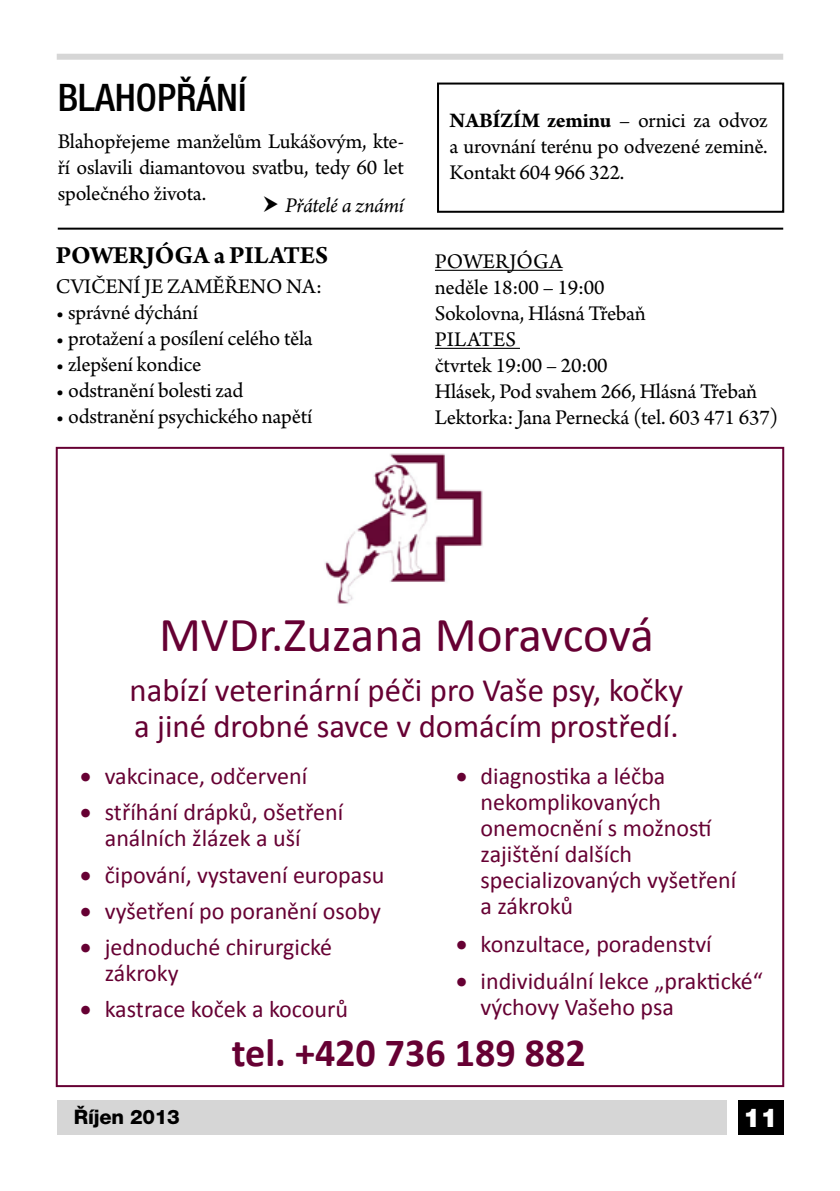
<style>
.page{position:relative;width:840px;height:1191px;background:#fff}
.page>*{position:absolute;margin:0;border:0;box-sizing:border-box;transform-origin:0 0}
.t1{font:49px "Calibri";color:#603}
.t2{font:700 40px "Calibri";color:#603}
.t3{font:500 condensed 38px "Helvetica Neue LT Pro";color:#000}
.t4{font:32.6px/36px "Calibri";color:#603}
.t5{font:700 26px "Arno Pro";letter-spacing:-.01em;color:#000}
.t6{font:900 26px "Helvetica Neue LT Pro";color:#fff}
.t7{font:24px/26px "Calibri";color:#603}
.t8{font:22px/26px "Arno Pro";letter-spacing:-.01em;color:#000;text-align:justify}
.t9{font:italic 22px "Arno Pro";letter-spacing:-.015em;color:#000}
.t10{font:800 20px "Helvetica Neue LT Pro";letter-spacing:-.01em;color:#000}
.s1{font-weight:700}
</style>
<div class="page">
<div style="left:57px;top:1100px;width:669px;height:34px;background:#d6d6d6"></div>
<div style="left:57px;top:54px;width:725px;height:6px;background:#d6d6d6"></div>
<div style="left:737px;top:1100px;width:45px;height:34px;background:#000"></div>
<hr style="left:434px;top:270px;width:128px;height:1px;background:#000">
<hr style="left:434px;top:348px;width:85px;height:1px;background:#000">
<img style="left:324px;top:453px;width:159px;height:151px">
<div style="left:437px;top:83px;width:346px;height:130px;border:2px solid #000"></div>
<hr style="left:58px;top:228px;width:724px;height:2px;background:#000">
<h3 class="t3" style="left:58px;top:75px;width:190px">BLAHOPŘÁNÍ</h3>
<p class="t8" style="left:58px;top:130px;width:347px">Blahopřejeme manželům Lukášovým, kte&shy;ří oslavili diamantovou svatbu, tedy 60 let společného života.</p>
<p class="t9" style="left:285px;top:193px;width:120px">Přátelé a známí</p>
<p class="t5" style="left:56px;top:240px;width:274px">POWERJÓGA a PILATES</p>
<p class="t8" style="left:56px;top:274px;width:128px">CVIČENÍ JE ZAM</p>
<p class="t8" style="left:212px;top:274px;width:111px">ĚŘENO NA:</p>
<p class="t8" style="left:56px;top:300px;width:144px">• správné dýchání</p>
<p class="t8" style="left:56px;top:326px;width:258px">• protažení a posílení celého těla</p>
<p class="t8" style="left:56px;top:352px;width:147px">• zlepšení kondice</p>
<p class="t8" style="left:56px;top:378px;width:189px">• odstranění bolesti zad</p>
<p class="t8" style="left:56px;top:404px;width:258px">• odstranění psychického napětí</p>
<p class="t8" style="left:449px;top:108px;width:319px"><span class="s1">NABÍZÍM zeminu</span> – ornici za odvoz a urovnání terénu po odvezené zemině.<br>Kontakt 604 966 322.</p>
<p class="t8" style="left:434px;top:250px;width:345px;text-align:left">powerjóga<br>neděle 18:00 – 19:00<br>Sokolovna, Hlásná Třebaň<br>pilates<br>čtvrtek 19:00 – 20:00<br>Hlásek, Pod svahem 266, Hlásná Třebaň<br>Lektorka: Jana Pernecká (tel. 603 471 637)</p>
<h1 class="t1" style="left:159px;top:604px;width:496px">MVDr.Zuzana Moravcová</h1>
<h3 class="t4" style="left:129px;top:672px;width:555px">nabízí veterinární péči pro Vaše psy, kočky a jiné drobné savce v domácím prostředí.</h3>
<p class="t7" style="left:80px;top:763px;width:228px">• vakcinace, odčervení</p>
<p class="t7" style="left:105px;top:799px;width:240px;text-indent:-25px">• stříhání drápků, ošetření análních žlázek a uší</p>
<p class="t7" style="left:80px;top:861px;width:305px">• čipování, vystavení europasu</p>
<p class="t7" style="left:80px;top:898px;width:302px">• vyšetření po poranění osoby</p>
<p class="t7" style="left:105px;top:934px;width:229px;text-indent:-25px">• jednoduché chirurgické zákroky</p>
<p class="t7" style="left:80px;top:996px;width:269px">• kastrace koček a kocourů</p>
<p class="t7" style="left:480px;top:763px;width:257px;text-indent:-25px">• diagnostika a léčba nekomplikovaných onemocnění s možností zajištění dalších specializovaných vyšetření a zákroků</p>
<p class="t7" style="left:456px;top:930px;width:257px">• konzultace, poradenství</p>
<p class="t7" style="left:480px;top:968px;width:283px;text-indent:-25px">• individuální lekce „praktické“ výchovy Vašeho psa</p>
<h2 class="t2" style="left:232px;top:1027px;width:355px">tel. +420 736 189 882</h2>
<p class="t10" style="left:74px;top:1105px;width:108px">Říjen 2013</p>
<p class="t6" style="left:742px;top:1101px;width:36px">11</p>
</div>
